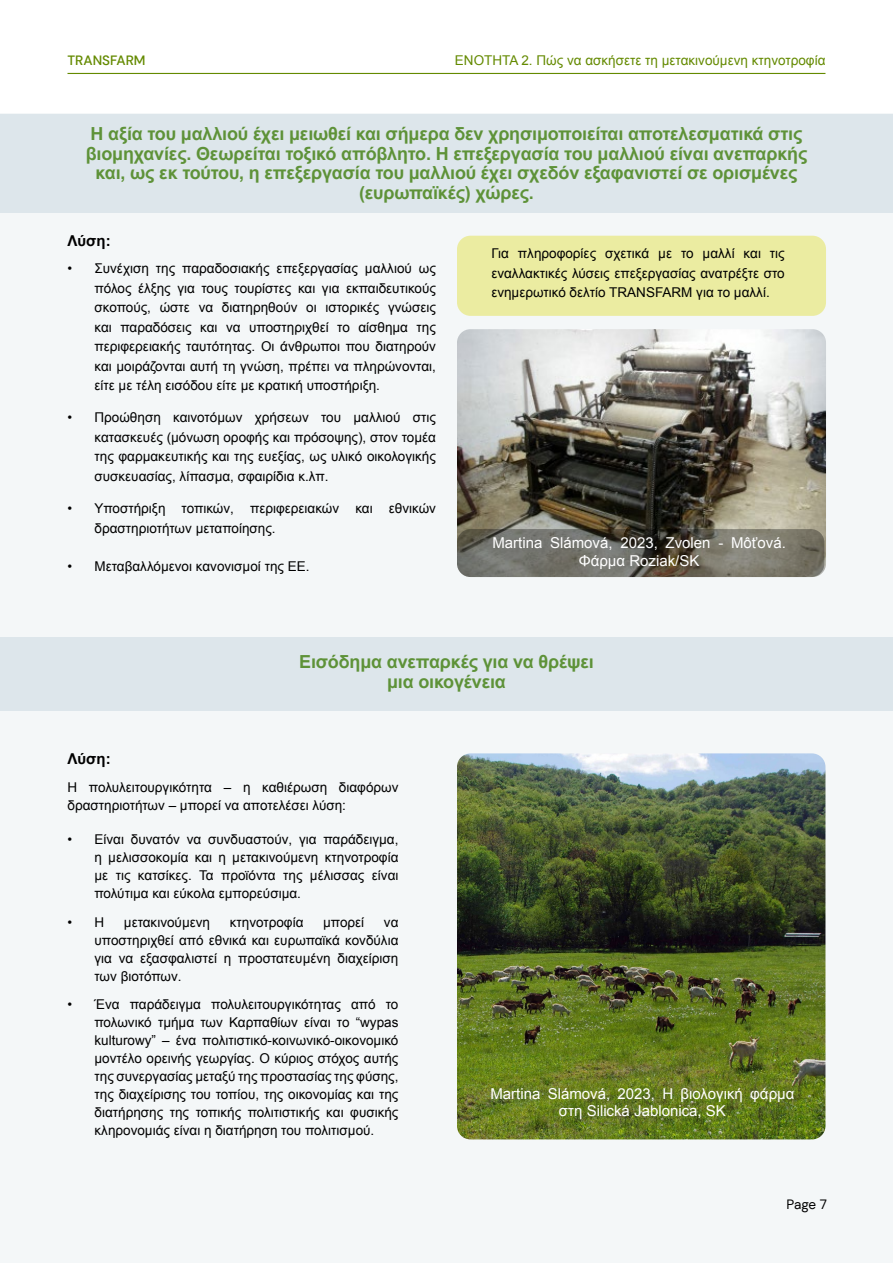
<style>
.page{position:relative;width:893px;height:1263px;background:#fff}
.page>*{position:absolute;margin:0;border:0;box-sizing:border-box;transform-origin:0 0}
.t1{font:700 18px/19.5px "Arial";letter-spacing:-.01em;color:#5e9238;text-align:center}
.t2{font:15px/18px "Arial";color:#fff;text-align:center}
.t3{font:700 15px "Arial";color:#000}
.t4{font:13.5px/18px "Arial";color:#000;text-align:justify}
.t5{font:13.5px "Arial";color:#648a00}
.t6{font:500 13.5px "DM Sans";color:#648a00}
.t7{font:13.5px "DM Sans";color:#000}
</style>
<div class="page">
<div style="left:0;top:114px;width:893px;height:1149px;background:#f4f7f8"></div>
<img style="left:457px;top:753px;width:368px;height:386px">
<hr style="left:68px;top:73px;width:757px;height:1px;background:#648a00">
<div style="left:0;top:114px;width:893px;height:99px;background:#dde6eb"></div>
<div style="left:0;top:637px;width:893px;height:74px;background:#dde6eb"></div>
<img style="left:457px;top:329px;width:369px;height:248px">
<svg style="left:457px;top:529px;width:367px;height:48px;background:#6b695f"></svg>
<div style="left:457px;top:236px;width:369px;height:80px;background:#ebeca1;border-radius:14px"></div>
<p class="t6" style="left:67px;top:52px;width:80px">TRANSFARM</p>
<p class="t5" style="left:455px;top:51px;width:372px">ΕΝΟΤΗΤΑ 2. Πώς να ασκήσετε τη μετακινούμενη κτηνοτροφία</p>
<p class="t1" style="left:86px;top:125px;width:723px">Η αξία του μαλλιού έχει μειωθεί και σήμερα δεν χρησιμοποιείται αποτελεσματικά στις βιομηχανίες. Θεωρείται τοξικό απόβλητο. Η επεξεργασία του μαλλιού είναι ανεπαρκής και, ως εκ τούτου, η επεξεργασία του μαλλιού έχει σχεδόν εξαφανιστεί σε ορισμένες (ευρωπαϊκές) χώρες.</p>
<p class="t3" style="left:68px;top:230px;width:45px">Λύση:</p>
<p class="t4" style="left:94px;top:259px;width:343px;line-height:19.5px;text-indent:-27px">• Συνέχιση της παραδοσιακής επεξεργασίας μαλλιού ως πόλος έλξης για τους τουρίστες και για εκπαιδευτικούς σκοπούς, ώστε να διατηρηθούν οι ιστορικές γνώσεις και παραδόσεις και να υποστηριχθεί το αίσθημα της περιφερειακής ταυτότητας. Οι άνθρωποι που διατηρούν και μοιράζονται αυτή τη γνώση, πρέπει να πληρώνονται, είτε με τέλη εισόδου είτε με κρατική υποστήριξη.</p>
<p class="t4" style="left:94px;top:408px;width:343px;line-height:19.5px;text-indent:-27px">• Προώθηση καινοτόμων χρήσεων του μαλλιού στις κατασκευές (μόνωση οροφής και πρόσοψης), στον τομέα της φαρμακευτικής και της ευεξίας, ως υλικό οικολογικής συσκευασίας, λίπασμα, σφαιρίδια κ.λπ.</p>
<p class="t4" style="left:94px;top:499px;width:343px;line-height:19.5px;text-indent:-27px">• Υποστήριξη τοπικών, περιφερειακών και εθνικών δραστηριοτήτων μεταποίησης.</p>
<p class="t4" style="left:68px;top:557px;width:244px">• Μεταβαλλόμενοι κανονισμοί της ΕΕ.</p>
<p class="t4" style="left:491px;top:244px;width:295px;line-height:19.5px">Για πληροφορίες σχετικά με το μαλλί και τις εναλλακτικές λύσεις επεξεργασίας ανατρέξτε στο ενημερωτικό δελτίο TRANSFARM για το μαλλί.</p>
<p class="t2" style="left:492px;top:534px;width:295px">Martina Slámová, 2023, Zvolen - Môťová.<br>Φάρμα Roziak/SK</p>
<p class="t3" style="left:68px;top:749px;width:45px">Λύση:</p>
<h1 class="t1" style="left:299px;top:653px;width:296px">Εισόδημα ανεπαρκές για να θρέψει μια οικογένεια</h1>
<p class="t4" style="left:67px;top:778px;width:332px">Η πολυλειτουργικότητα – η καθιέρωση διαφόρων δραστηριοτήτων – μπορεί να αποτελέσει λύση:</p>
<p class="t4" style="left:94px;top:830px;width:305px;text-indent:-27px">• Είναι δυνατόν να συνδυαστούν, για παράδειγμα, η μελισσοκομία και η μετακινούμενη κτηνοτροφία με τις κατσίκες. Τα προϊόντα της μέλισσας είναι πολύτιμα και εύκολα εμπορεύσιμα.</p>
<p class="t4" style="left:67px;top:914px;width:38px">• Η</p>
<p class="t4" style="left:124px;top:914px;width:88px">μετακινούμενη</p>
<p class="t4" style="left:230px;top:914px;width:75px">κτηνοτροφία</p>
<p class="t4" style="left:323px;top:914px;width:43px">μπορεί</p>
<p class="t4" style="left:94px;top:914px;width:305px;text-indent:289px">να υποστηριχθεί από εθνικά και ευρωπαϊκά κονδύλια για να εξασφαλιστεί η προστατευμένη διαχείριση των βιοτόπων.</p>
<p class="t4" style="left:94px;top:995px;width:305px;text-indent:-27px">• Ένα παράδειγμα πολυλειτουργικότητας από το πολωνικό τμήμα των Καρπαθίων είναι το “wypas kulturowy” – ένα πολιτιστικό-κοινωνικό-οικονομικό μοντέλο ορεινής γεωργίας. Ο κύριος στόχος αυτής της συνεργασίας μεταξύ της προστασίας της φύσης, της διαχείρισης του τοπίου, της οικονομίας και της διατήρησης της τοπικής πολιτιστικής και φυσικής κληρονομιάς είναι η διατήρηση του πολιτισμού.</p>
<p class="t2" style="left:490px;top:1086px;width:306px;line-height:16.5px">Martina Slámová, 2023, Η βιολογική φάρμα στη Silická Jablonica, SK</p>
<p class="t7" style="left:787px;top:1196px;width:42px">Page 7</p>
</div>
